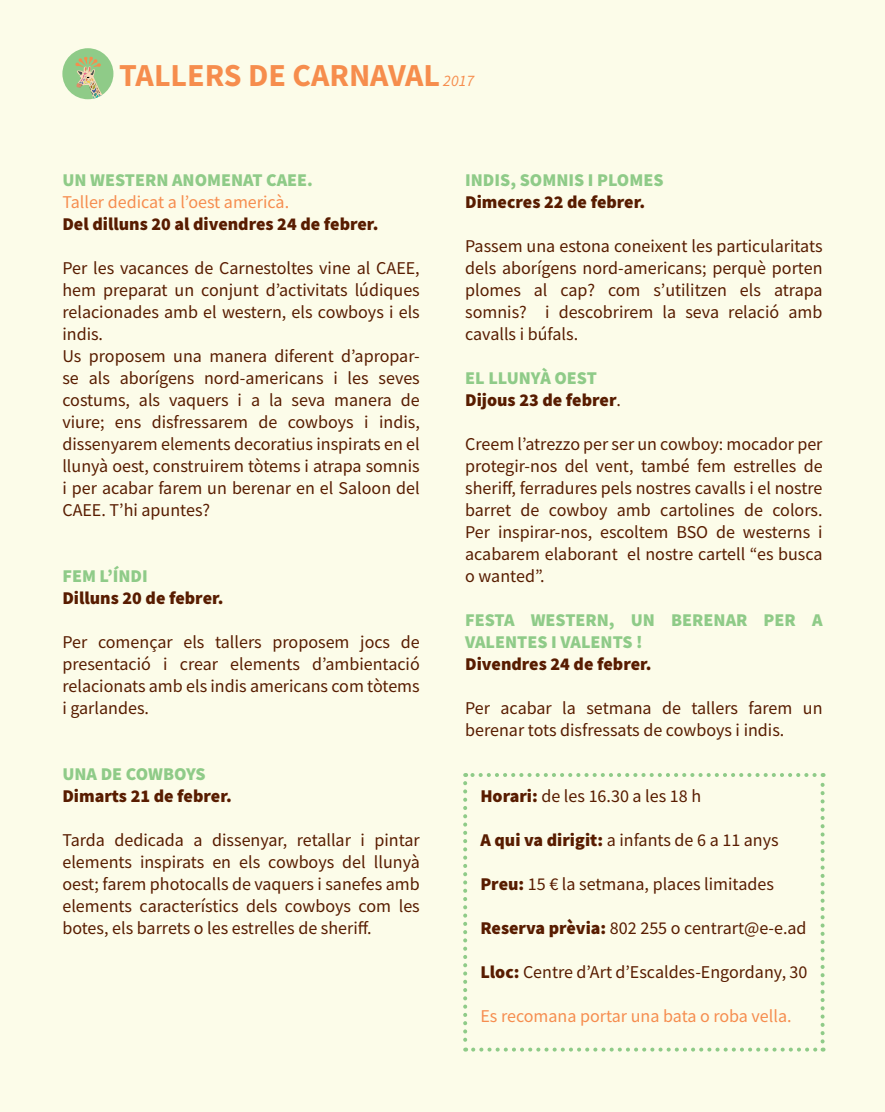
<style>
.page{position:relative;width:885px;height:1112px;background:#fff}
.page>*{position:absolute;margin:0;border:0;box-sizing:border-box;transform-origin:0 0}
.t1{font:700 32px "Source Sans Pro";color:#f68d4d}
.t2{font:18px/22px "Source Sans Pro";color:#581c00;text-align:justify}
.t3{font:900 18px/22px "Source Sans Pro";color:#581c00}
.t4{font:900 18px/22px "Source Sans Pro";color:#8fcb88}
.t5{font:18px "Source Sans Pro";color:#f68d4f}
.s1{font-weight:400;font-style:italic;font-size:16px}
.s2{color:#8fcb88}
.s3{font-weight:400}
.s4{font-weight:900}
</style>
<div class="page">
<div style="left:0;top:0;width:884px;height:1111px;background:#fcfce9"></div>
<svg style="left:463px;top:783px;width:4px;height:268px"></svg>
<svg style="left:473px;top:1047px;width:350px;height:4px"></svg>
<svg style="left:820px;top:773px;width:4px;height:268px"></svg>
<svg style="left:465px;top:773px;width:349px;height:3px"></svg>
<div style="left:62px;top:48px;width:51px;height:51px;background:#8fcb88;border-radius:50%"></div>
<svg style="left:62px;top:52px;width:52px;height:48px"></svg>
<h1 class="t1" style="left:119px;top:54px;width:356px">TALLERS DE CARNAVAL <span class="s1">2017</span></h1>
<p class="t4" style="left:62px;top:169px;width:252px">UN WESTERN ANOMENAT CAEE.</p>
<p class="t5" style="left:62px;top:190px;width:228px">Taller dedicat a l’oest americà.</p>
<p class="t3" style="left:62px;top:213px;width:317px">Del dilluns 20 al divendres 24 de febrer.</p>
<p class="t2" style="left:62px;top:257px;width:359px;text-align:left">Per les vacances de Carnestoltes vine al CAEE, hem preparat un conjunt d’activitats lúdiques relacionades amb el western, els cowboys i els indis.<br>Us proposem una manera diferent d’apropar&shy;se als aborígens nord-americans i les seves costums, als vaquers i a la seva manera de viure; ens disfressarem de cowboys i indis, dissenyarem elements decoratius inspirats en el llunyà oest, construirem tòtems i atrapa somnis i per acabar farem un berenar en el Saloon del CAEE. T’hi apuntes?</p>
<p class="t4" style="left:62px;top:564px;width:87px">FEM L’ÍNDI</p>
<p class="t3" style="left:62px;top:586px;width:163px">Dilluns 20 de febrer.</p>
<p class="t2" style="left:62px;top:631px;width:359px">Per començar els tallers proposem jocs de presentació i crear elements d’ambientació relacionats amb els indis americans com tòtems i garlandes.</p>
<p class="t4" style="left:62px;top:762px;width:145px">UNA DE COWBOYS</p>
<p class="t3" style="left:62px;top:784px;width:171px">Dimarts 21 de febrer.</p>
<p class="t2" style="left:62px;top:829px;width:359px">Tarda dedicada a dissenyar, retallar i pintar elements inspirats en els cowboys del llunyà oest; farem photocalls de vaquers i sanefes amb elements característics dels cowboys com les botes, els barrets o les estrelles de sheriff.</p>
<p class="t4" style="left:465px;top:168px;width:200px">INDIS, SOMNIS I PLOMES</p>
<p class="t3" style="left:465px;top:190px;width:181px">Dimecres 22 de febrer.</p>
<p class="t2" style="left:465px;top:235px;width:359px">Passem una estona coneixent les particularitats dels aborígens nord-americans; perquè porten plomes al cap? com s’utilitzen els atrapa somnis? i descobrirem la seva relació amb cavalls i búfals.</p>
<p class="t3" style="left:465px;top:366px;width:157px"><span class="s2">EL LLUNYÀ OEST<br></span>Dijous 23 de febrer<span class="s3">.</span></p>
<p class="t2" style="left:465px;top:433px;width:359px">Creem l’atrezzo per ser un cowboy: mocador per protegir-nos del vent, també fem estrelles de sheriff, ferradures pels nostres cavalls i el nostre barret de cowboy amb cartolines de colors.<br>Per inspirar-nos, escoltem BSO de westerns i acabarem elaborant el nostre cartell “es busca o wanted”.</p>
<p class="t4" style="left:465px;top:608px;width:359px">FESTA WESTERN, UN BERENAR PER A<br>VALENTES I VALENTS !</p>
<p class="t3" style="left:465px;top:652px;width:188px">Divendres 24 de febrer.</p>
<p class="t2" style="left:465px;top:697px;width:359px">Per acabar la setmana de tallers farem un berenar tots disfressats de cowboys i indis.</p>
<p class="t2" style="left:480px;top:784px;width:222px"><span class="s4">Horari:</span> de les 16.30 a les 18 h</p>
<p class="t2" style="left:480px;top:828px;width:300px"><span class="s4">A qui va dirigit:</span> a infants de 6 a 11 anys</p>
<p class="t2" style="left:480px;top:872px;width:295px"><span class="s4">Preu:</span> 15 € la setmana, places limitades</p>
<p class="t2" style="left:480px;top:916px;width:328px"><span class="s4">Reserva prèvia:</span> 802 255 o centrart@e-e.ad</p>
<p class="t2" style="left:480px;top:960px;width:328px"><span class="s4">Lloc:</span> Centre d’Art d’Escaldes-Engordany, 30</p>
<p class="t5" style="left:480px;top:1004px;width:313px">Es recomana portar una bata o roba vella.</p>
</div>
